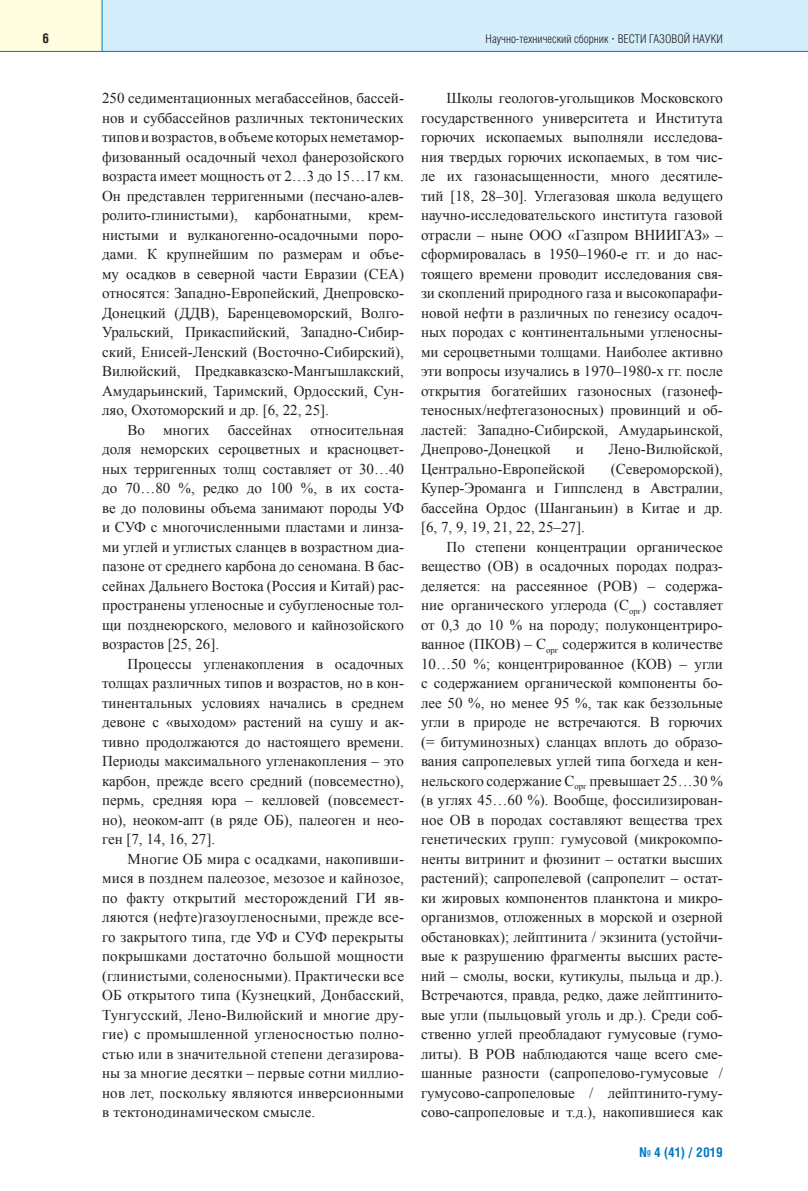
<style>
.page{position:relative;width:808px;height:1191px;background:#fff}
.page>*{position:absolute;margin:0;border:0;box-sizing:border-box;transform-origin:0 0}
.t1{font:15px/19.5px "Times New Roman";color:#231f20;text-align:justify}
.t2{font:700 13.5px "Helios Cond";color:#0079c2}
.t3{font:700 13.5px "Helios Cond";color:#231f20}
.t4{font:300 12px "Helios Cond";color:#231f20}
.s1{font-family:"Times New Roman";font-weight:700}
</style>
<div class="page">
<div style="left:102px;top:0;width:706px;height:51px;background:#d4effb"></div>
<div style="left:0;top:0;width:102px;height:51px;background:#fffce0"></div>
<hr style="left:0;top:51px;width:808px;height:1px;background:#0079c2">
<hr style="left:102px;top:0;width:1px;height:51px;background:#0079c2">
<p class="t3" style="left:43px;top:33px;width:8px">6</p>
<p class="t4" style="left:486px;top:34px;width:239px">Научно-технический сборник <span class="s1">·</span> ВЕСТИ ГАЗОВОЙ НАУКИ</p>
<p class="t1" style="left:102px;top:88px;width:303px">250 седиментационных мегабассейнов, бассей&shy;нов и суббассейнов различных тектонических типовивозрастов, в объеме которыхнеметамор&shy;физованный осадочный чехол фанерозойского возраста имеет мощность от 2…3 до 15…17 км.<br>Он представлен терригенными (песчано-алев&shy;ролито-глинистыми), карбонатными, крем&shy;нистыми и вулканогенно-осадочными поро&shy;дами. К крупнейшим по размерам и объе&shy;му осадков в северной части Евразии (СЕА) относятся: Западно-Европейский, Днепровско-Донецкий (ДДВ), Баренцевоморский, Волго-Уральский, Прикаспийский, Западно-Сибир&shy;ский, Енисей-Ленский (Восточно-Сибирский), Вилюйский, Предкавказско-Мангышлакский, Амударьинский, Таримский, Ордосский, Сун&shy;ляо, Охотоморский и др. [6, 22, 25].</p>
<p class="t1" style="left:102px;top:420px;width:303px;text-indent:26px">Во многих бассейнах относительная доля неморских сероцветных и красноцвет&shy;ных терригенных толщ составляет от 30…40 до 70…80 %, редко до 100 %, в их соста&shy;ве до половины объема занимают породы УФ и СУФ с многочисленными пластами и линза&shy;ми углей и углистых сланцев в возрастном диа&shy;пазоне от среднего карбона до сеномана. В бас&shy;сейнах Дальнего Востока (Россия и Китай) рас&shy;пространены угленосные и субугленосные тол&shy;щи позднеюрского, мелового и кайнозойского возрастов [25, 26].</p>
<p class="t1" style="left:102px;top:654px;width:303px;text-indent:26px">Процессы угленакопления в осадочных толщах различных типов и возрастов, но в кон&shy;тинентальных условиях начались в среднем девоне с «выходом» растений на сушу и ак&shy;тивно продолжаются до настоящего времени.<br>Периоды максимального угленакопления – это карбон, прежде всего средний (повсеместно), пермь, средняя юра – келловей (повсемест&shy;но), неоком-апт (в ряде ОБ), палеоген и нео&shy;ген [7, 14, 16, 27].</p>
<p class="t1" style="left:102px;top:849px;width:303px;text-indent:26px">Многие ОБ мира с осадками, накопивши&shy;мися в позднем палеозое, мезозое и кайнозое, по факту открытий месторождений ГИ яв&shy;ляются (нефте)газоугленосными, прежде все&shy;го закрытого типа, где УФ и СУФ перекрыты покрышками достаточно большой мощности (глинистыми, соленосными). Практически все ОБ открытого типа (Кузнецкий, Донбасский, Тунгусский, Лено-Вилюйский и многие дру&shy;гие) с промышленной угленосностью полно&shy;стью или в значительной степени дегазирова&shy;ны за многие десятки – первые сотни миллио&shy;нов лет, поскольку являются инверсионными в тектонодинамическом смысле.</p>
<p class="t1" style="left:421px;top:88px;width:303px;text-indent:26px">Школы геологов-угольщиков Московского государственного университета и Института горючих ископаемых выполняли исследова&shy;ния твердых горючих ископаемых, в том чис&shy;ле их газонасыщенности, много десятиле&shy;тий [18, 28–30]. Углегазовая школа ведущего научно-исследовательского института газовой отрасли – ныне ООО «Газпром ВНИИГАЗ» – сформировалась в 1950–1960-е гг. и до нас&shy;тоящего времени проводит исследования свя&shy;зи скоплений природного газа и высокопарафи&shy;новой нефти в различных по генезису осадоч&shy;ных породах с континентальными угленосны&shy;ми сероцветными толщами. Наиболее активно эти вопросы изучались в 1970–1980-х гг. после открытия богатейших газоносных (газонеф&shy;теносных/нефтегазоносных) провинций и об&shy;ластей: Западно-Сибирской, Амударьинской, Днепрово-Донецкой</p>
<p class="t1" style="left:576px;top:439px;width:10px">и</p>
<p class="t1" style="left:608px;top:439px;width:116px">Лено-Вилюйской,</p>
<p class="t1" style="left:421px;top:459px;width:166px">Центрально-Европейской</p>
<p class="t1" style="left:421px;top:459px;width:303px;text-indent:190px">(Североморской), Купер-Эроманга и Гиппсленд в Австралии, бассейна Ордос (Шанганьин) в Китае и др. [6, 7, 9, 19, 21, 22, 25–27].</p>
<p class="t1" style="left:421px;top:537px;width:303px;text-indent:26px">По степени концентрации органическое вещество (ОВ) в осадочных породах подраз&shy;деляется: на рассеянное (РОВ) – содержа&shy;ние органического углерода (С<sub>орг</sub>) составляет от 0,3 до 10 % на породу; полуконцентриро&shy;ванное (ПКОВ) – С<sub>орг</sub> содержится в количестве 10…50 %; концентрированное (КОВ) – угли с содержанием органической компоненты бо&shy;лее 50 %, но менее 95 %, так как беззольные угли в природе не встречаются. В горючих (= битуминозных) сланцах вплоть до образо&shy;вания сапропелевых углей типа богхеда и кен&shy;нельского содержание С<sub>орг</sub> превышает 25…30 % (в углях 45…60 %). Вообще, фоссилизирован&shy;ное ОВ в породах составляют вещества трех генетических групп: гумусовой (микрокомпо&shy;ненты витринит и фюзинит – остатки высших растений); сапропелевой (сапропелит – остат&shy;ки жировых компонентов планктона и микро&shy;организмов, отложенных в морской и озерной обстановках); лейптинита / экзинита (устойчи&shy;вые к разрушению фрагменты высших расте&shy;ний – смолы, воски, кутикулы, пыльца и др.).<br>Встречаются, правда, редко, даже лейптинито&shy;вые угли (пыльцовый уголь и др.). Среди соб&shy;ственно углей преобладают гумусовые (гумо&shy;литы). В РОВ наблюдаются чаще всего сме&shy;шанные разности (сапропелово-гумусовые / гумусово-сапропеловые / лейптинито-гуму&shy;сово-сапропеловые и т.д.), накопившиеся как</p>
<p class="t2" style="left:639px;top:1147px;width:85px">№ 4 (41) / 2019</p>
</div>
